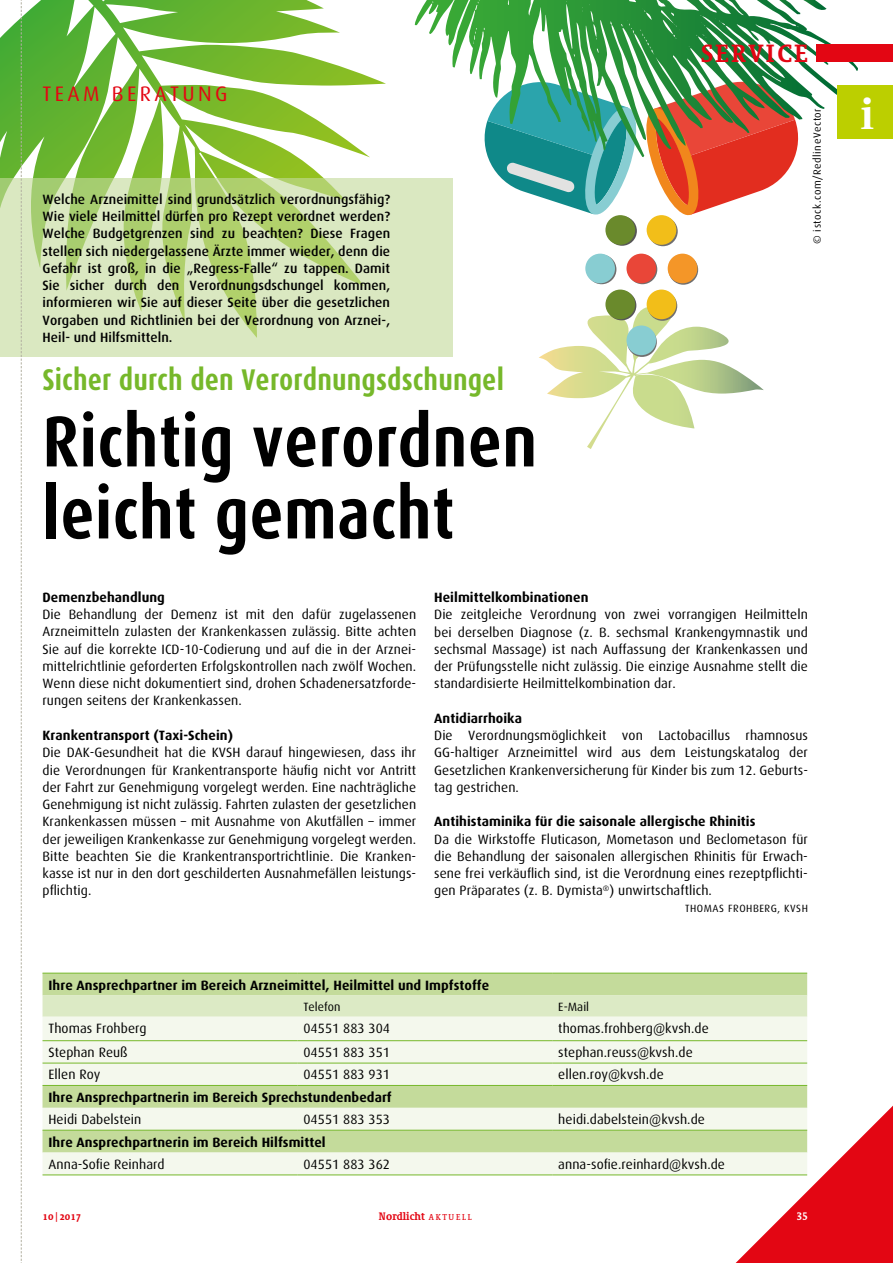
<style>
.page{position:relative;width:893px;height:1263px;background:#fff}
.page>*{position:absolute;margin:0;border:0;box-sizing:border-box;transform-origin:0 0}
.t1{font:700 72px/72px "Dax Condensed";letter-spacing:.005em;color:#000}
.t2{font:600 45px "Utopia";color:#fff}
.t3{font:700 30px "Dax Condensed";letter-spacing:.005em;color:#76b82a}
.t4{font:24px "Sheriff Roman Bold Caps";color:#e30613}
.t5{font:21px "Dax OT";color:#e30613}
.t6{font:13.5px/17.2px "Dax OT";letter-spacing:.005em;color:#000;text-align:justify}
.t7{font:500 13.5px/17.2px "Dax OT";letter-spacing:.005em;color:#000;text-align:justify}
.t8{font:700 13.5px "Dax OT";letter-spacing:.005em;color:#000}
.t9{font:12px "Dax OT";letter-spacing:.005em;color:#000}
.t10{font:10.5px "Dax OT";letter-spacing:.05em;color:#000}
.t11{font:700 10.5px "Sheriff";color:#e30613}
.t12{font:10.5px "Sheriff Roman Bold Caps";color:#fff}
.s1{font-weight:400;font-size:8.25px}
</style>
<div class="page">
<svg style="left:0;top:0;width:386px;height:179px"></svg>
<svg style="left:539px;top:306px;width:225px;height:143px"></svg>
<svg style="left:648px;top:217px;width:30px;height:29px"></svg>
<svg style="left:627px;top:327px;width:30px;height:30px"></svg>
<svg style="left:648px;top:291px;width:29px;height:30px"></svg>
<svg style="left:668px;top:255px;width:30px;height:30px"></svg>
<svg style="left:628px;top:255px;width:29px;height:29px"></svg>
<svg style="left:607px;top:216px;width:30px;height:30px"></svg>
<svg style="left:587px;top:255px;width:29px;height:29px"></svg>
<div style="left:668px;top:254px;width:29px;height:29px;background:#f49628;border-radius:50%"></div>
<div style="left:626px;top:254px;width:30px;height:29px;background:#e94638;border-radius:50%"></div>
<div style="left:585px;top:254px;width:30px;height:29px;background:#88cdd2;border-radius:50%"></div>
<svg style="left:607px;top:291px;width:29px;height:29px"></svg>
<div style="left:647px;top:290px;width:29px;height:29px;background:#f2be19;border-radius:50%"></div>
<div style="left:605px;top:290px;width:30px;height:29px;background:#6a8a2c;border-radius:50%"></div>
<div style="left:647px;top:215px;width:29px;height:30px;background:#f2be19;border-radius:50%"></div>
<div style="left:605px;top:215px;width:30px;height:30px;background:#6a8a2c;border-radius:50%"></div>
<div style="left:626px;top:325px;width:30px;height:30px;background:#88cdd2;border-radius:50%"></div>
<svg style="left:452px;top:0;width:375px;height:219px"></svg>
<svg style="left:723px;top:1093px;width:170px;height:170px"></svg>
<div style="left:816px;top:45px;width:77px;height:17px;background:#e30613"></div>
<svg style="left:0;top:179px;width:453px;height:178px;fill:#dae8c1"></svg>
<div style="left:43px;top:974px;width:764px;height:21px;background:#c4db9b"></div>
<div style="left:43px;top:995px;width:764px;height:22px;background:#dceac5"></div>
<svg style="left:43px;top:1017px;width:764px;height:157px;fill:#f4f8ed"></svg>
<hr style="left:43px;top:973px;width:254px;height:1px;background:#76b82a">
<hr style="left:297px;top:973px;width:255px;height:1px;background:#76b82a">
<hr style="left:552px;top:973px;width:255px;height:1px;background:#76b82a">
<hr style="left:43px;top:1040px;width:254px;height:1px;background:#76b82a">
<hr style="left:297px;top:1040px;width:255px;height:1px;background:#76b82a">
<hr style="left:552px;top:1040px;width:255px;height:1px;background:#76b82a">
<hr style="left:43px;top:1063px;width:254px;height:1px;background:#76b82a">
<hr style="left:297px;top:1063px;width:255px;height:1px;background:#76b82a">
<hr style="left:552px;top:1063px;width:255px;height:1px;background:#76b82a">
<hr style="left:43px;top:1085px;width:254px;height:1px;background:#76b82a">
<hr style="left:297px;top:1085px;width:255px;height:1px;background:#76b82a">
<hr style="left:552px;top:1085px;width:255px;height:1px;background:#76b82a">
<hr style="left:43px;top:1130px;width:254px;height:1px;background:#76b82a">
<hr style="left:297px;top:1130px;width:255px;height:1px;background:#76b82a">
<hr style="left:552px;top:1130px;width:255px;height:1px;background:#76b82a">
<hr style="left:43px;top:1174px;width:254px;height:1px;background:#76b82a">
<hr style="left:297px;top:1174px;width:255px;height:1px;background:#76b82a">
<hr style="left:552px;top:1174px;width:255px;height:1px;background:#76b82a">
<svg style="left:21px;top:0;width:1px;height:1263px"></svg>
<div style="left:838px;top:85px;width:55px;height:54px;background:#bccf00"></div>
<h3 class="t5" style="left:43px;top:82px;width:28px">Team</h3>
<h3 class="t5" style="left:112px;top:82px;width:31px">Beratung</h3>
<p class="t7" style="left:43px;top:191px;width:349px">Welche Arzneimittel sind grundsätzlich verordnungsfähig?<br>Wie viele Heilmittel dürfen pro Rezept verordnet werden?<br>Welche Budgetgrenzen sind zu beachten? Diese Fragen stellen sich niedergelassene Ärzte immer wieder, denn die Gefahr ist groß, in die „Regress-Falle“ zu tappen. Damit Sie sicher durch den Verordnungsdschungel kommen, informieren wir Sie auf dieser Seite über die gesetzlichen Vorgaben und Richtlinien bei der Verordnung von Arznei-, Heil- und Hilfsmitteln.</p>
<h3 class="t3" style="left:43px;top:363px;width:463px">Sicher durch den Verordnungsdschungel</h3>
<h1 class="t1" style="left:43px;top:406px;width:496px">Richtig verordnen leicht gemacht</h1>
<h3 class="t4" style="left:701px;top:39px;width:106px">SERVI CE</h3>
<p class="t10" style="left:811px;top:244px;width:137px;rotate:-90deg">© istock.com/RedlineVector</p>
<p class="t8" style="left:43px;top:590px;width:124px">Demenzbehandlung</p>
<p class="t6" style="left:43px;top:606px;width:375px">Die Behandlung der Demenz ist mit den dafür zugelassenen Arzneimitteln zulasten der Krankenkassen zulässig. Bitte achten Sie auf die korrekte ICD-10-Codierung und auf die in der Arznei&shy;mittelrichtlinie geforderten Erfolgskontrollen nach zwölf Wochen.<br>Wenn diese nicht dokumentiert sind, drohen Schadenersatzforde&shy;rungen seitens der Krankenkassen.</p>
<p class="t8" style="left:43px;top:728px;width:192px">Krankentransport (Taxi-Schein)</p>
<p class="t6" style="left:43px;top:744px;width:375px">Die DAK-Gesundheit hat die KVSH darauf hingewiesen, dass ihr die Verordnungen für Krankentransporte häufig nicht vor Antritt der Fahrt zur Genehmigung vorgelegt werden. Eine nachträgliche Genehmigung ist nicht zulässig. Fahrten zulasten der gesetzlichen Krankenkassen müssen – mit Ausnahme von Akutfällen – immer der jeweiligen Krankenkasse zur Genehmigung vorgelegt werden.<br>Bitte beachten Sie die Krankentransportrichtlinie. Die Kranken&shy;kasse ist nur in den dort geschilderten Ausnahmefällen leistungs&shy;pflichtig.</p>
<p class="t8" style="left:434px;top:590px;width:156px">Heilmittelkombinationen</p>
<p class="t6" style="left:434px;top:606px;width:375px">Die zeitgleiche Verordnung von zwei vorrangigen Heilmitteln bei derselben Diagnose (z. B. sechsmal Krankengymnastik und sechsmal Massage) ist nach Auffassung der Krankenkassen und der Prüfungsstelle nicht zulässig. Die einzige Ausnahme stellt die standardisierte Heilmittelkombination dar.</p>
<p class="t8" style="left:434px;top:710px;width:89px">Antidiarrhoika</p>
<p class="t6" style="left:434px;top:727px;width:375px">Die Verordnungsmöglichkeit von Lactobacillus rhamnosus GG-haltiger Arzneimittel wird aus dem Leistungskatalog der Gesetzlichen Krankenversicherung für Kinder bis zum 12. Geburts&shy;tag gestrichen.</p>
<p class="t8" style="left:434px;top:814px;width:323px">Antihistaminika für die saisonale allergische Rhinitis</p>
<p class="t6" style="left:434px;top:830px;width:375px">Da die Wirkstoffe Fluticason, Mometason und Beclometason für die Behandlung der saisonalen allergischen Rhinitis für Erwach&shy;sene frei verkäuflich sind, ist die Verordnung eines rezeptpflichti&shy;gen Präparates (z. B. Dymista<sup>®</sup>) unwirtschaftlich.</p>
<p class="t10" style="left:685px;top:903px;width:13px">Thomas</p>
<p class="t10" style="left:728px;top:903px;width:13px">Frohberg</p>
<p class="t10" style="left:777px;top:903px;width:14px">, kvsh</p>
<p class="t8" style="left:49px;top:977px;width:442px">Ihre Ansprechpartner im Bereich Arzneimittel, Heilmittel und Impfstoffe</p>
<p class="t9" style="left:303px;top:1000px;width:39px">Telefon</p>
<p class="t9" style="left:558px;top:1000px;width:32px">E-Mail</p>
<p class="t6" style="left:49px;top:1020px;width:100px">Thomas Frohberg</p>
<p class="t6" style="left:303px;top:1020px;width:88px">04551 883 304</p>
<p class="t6" style="left:558px;top:1020px;width:152px">thomas.frohberg@kvsh.de</p>
<p class="t6" style="left:49px;top:1044px;width:81px">Stephan Reuß</p>
<p class="t6" style="left:303px;top:1044px;width:88px">04551 883 351</p>
<p class="t6" style="left:558px;top:1044px;width:136px">stephan.reuss@kvsh.de</p>
<p class="t6" style="left:49px;top:1066px;width:53px">Ellen Roy</p>
<p class="t6" style="left:303px;top:1066px;width:88px">04551 883 931</p>
<p class="t6" style="left:558px;top:1066px;width:107px">ellen.roy@kvsh.de</p>
<p class="t8" style="left:49px;top:1089px;width:345px">Ihre Ansprechpartnerin im Bereich Sprechstundenbedarf</p>
<p class="t6" style="left:49px;top:1111px;width:94px">Heidi Dabelstein</p>
<p class="t6" style="left:303px;top:1111px;width:88px">04551 883 353</p>
<p class="t6" style="left:558px;top:1111px;width:148px">heidi.dabelstein@kvsh.de</p>
<p class="t8" style="left:49px;top:1134px;width:279px">Ihre Ansprechpartnerin im Bereich Hilfsmittel</p>
<p class="t6" style="left:49px;top:1156px;width:118px">Anna-Sofie Reinhard</p>
<p class="t6" style="left:303px;top:1156px;width:88px">04551 883 362</p>
<p class="t6" style="left:558px;top:1156px;width:168px">anna-sofie.reinhard@kvsh.de</p>
<p class="t11" style="left:43px;top:1210px;width:40px">10 | 2017</p>
<p class="t11" style="left:379px;top:1210px;width:95px">Nordlicht <span class="s1">AK T UELL</span></p>
<p class="t12" style="left:796px;top:1210px;width:13px">35</p>
<h2 class="t2" style="left:860px;top:88px;width:15px">i</h2>
</div>
